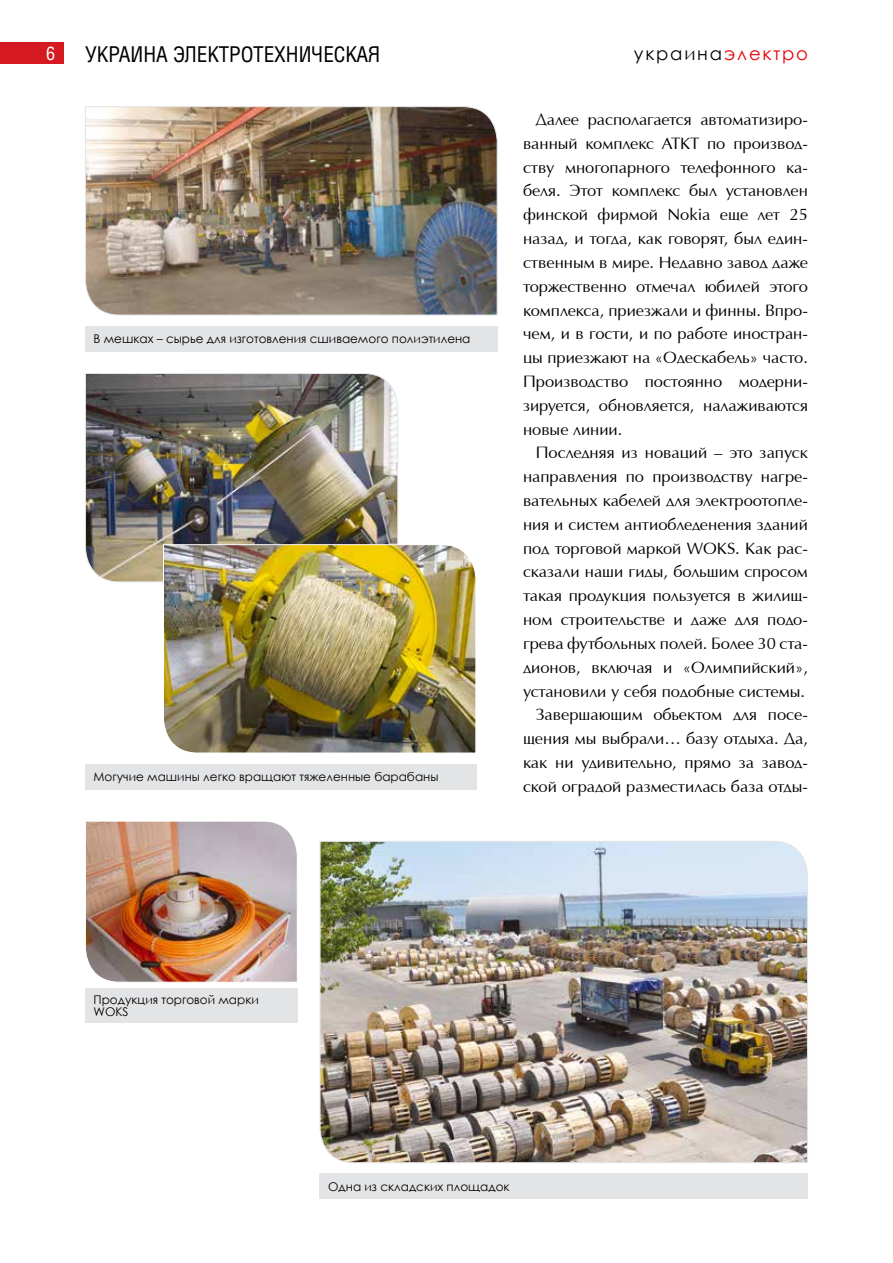
<style>
.page{position:relative;width:893px;height:1263px;background:#fff}
.page>*{position:absolute;margin:0;border:0;box-sizing:border-box;transform-origin:0 0}
.t1{font:21px "AG Letterica Condensed";color:#000}
.t2{font:18px "Century Gothic";letter-spacing:.1em;color:#000}
.t3{font:18px "AG Letterica Condensed";color:#fff}
.t4{font:16.5px/23.9px "AG Opus";color:#000;text-align:justify}
.t5{font:12px/12px "Century Gothic";color:#000}
.s1{color:#e60005}
</style>
<div class="page">
<div style="left:0;top:43px;width:64px;height:21px;background:#d51920"></div>
<div style="left:85px;top:326px;width:412px;height:25px;background:#e3e4e6"></div>
<div style="left:320px;top:1174px;width:488px;height:25px;background:#e3e4e6"></div>
<div style="left:85px;top:764px;width:391px;height:25px;background:#e3e4e6"></div>
<img style="left:85px;top:106px;width:413px;height:210px">
<img style="left:319px;top:841px;width:489px;height:322px">
<img style="left:85px;top:373px;width:313px;height:210px">
<img style="left:163px;top:544px;width:313px;height:209px">
<div style="left:85px;top:989px;width:213px;height:34px;background:#e3e4e6"></div>
<img style="left:85px;top:821px;width:212px;height:162px">
<p class="t3" style="left:46px;top:43px;width:10px">6</p>
<p class="t1" style="left:85px;top:41px;width:297px">Украина электротехническая</p>
<p class="t2" style="left:634px;top:41px;width:176px">украина<span class="s1">электро</span></p>
<p class="t5" style="left:94px;top:333px;width:378px">В мешках – сырье для изготовления сшиваемого полиэтилена</p>
<p class="t5" style="left:94px;top:770px;width:346px">Могучие машины легко вращают тяжеленные барабаны</p>
<p class="t4" style="left:523px;top:108px;width:286px;text-indent:13px">Далее располагается автоматизиро&shy;ванный комплекс АТКТ по производ&shy;ству многопарного телефонного ка&shy;беля. Этот комплекс был установлен финской фирмой Nokia еще лет 25 назад, и тогда, как говорят, был един&shy;ственным в мире. Недавно завод даже торжественно отмечал юбилей этого комплекса, приезжали и финны. Впро&shy;чем, и в гости, и по работе иностран&shy;цы приезжают на «Одескабель» часто.<br>Производство постоянно модерни&shy;зируется, обновляется, налаживаются новые линии.</p>
<p class="t4" style="left:523px;top:441px;width:286px;text-align:right">Последняя из новаций – это запуск направления по производству нагре&shy;вательных кабелей для электроотопле&shy;ния и систем антиобледенения зданий под торговой маркой WOKS. Как рас&shy;сказали наши гиды, большим спросом такая продукция пользуется в жилищ&shy;ном строительстве и даже для подо&shy;грева футбольных полей. Более 30 ста&shy;дионов, включая и «Олимпийский», установили у себя подобные системы.<br>Завершающим объектом для посе&shy;щения мы выбрали… базу отдыха. Да, как ни удивительно, прямо за завод&shy;ской оградой разместилась база отды-</p>
<p class="t5" style="left:94px;top:994px;width:167px">Продукция торговой марки<br>WOKS</p>
<p class="t5" style="left:328px;top:1180px;width:183px">Одна из складских площадок</p>
</div>
